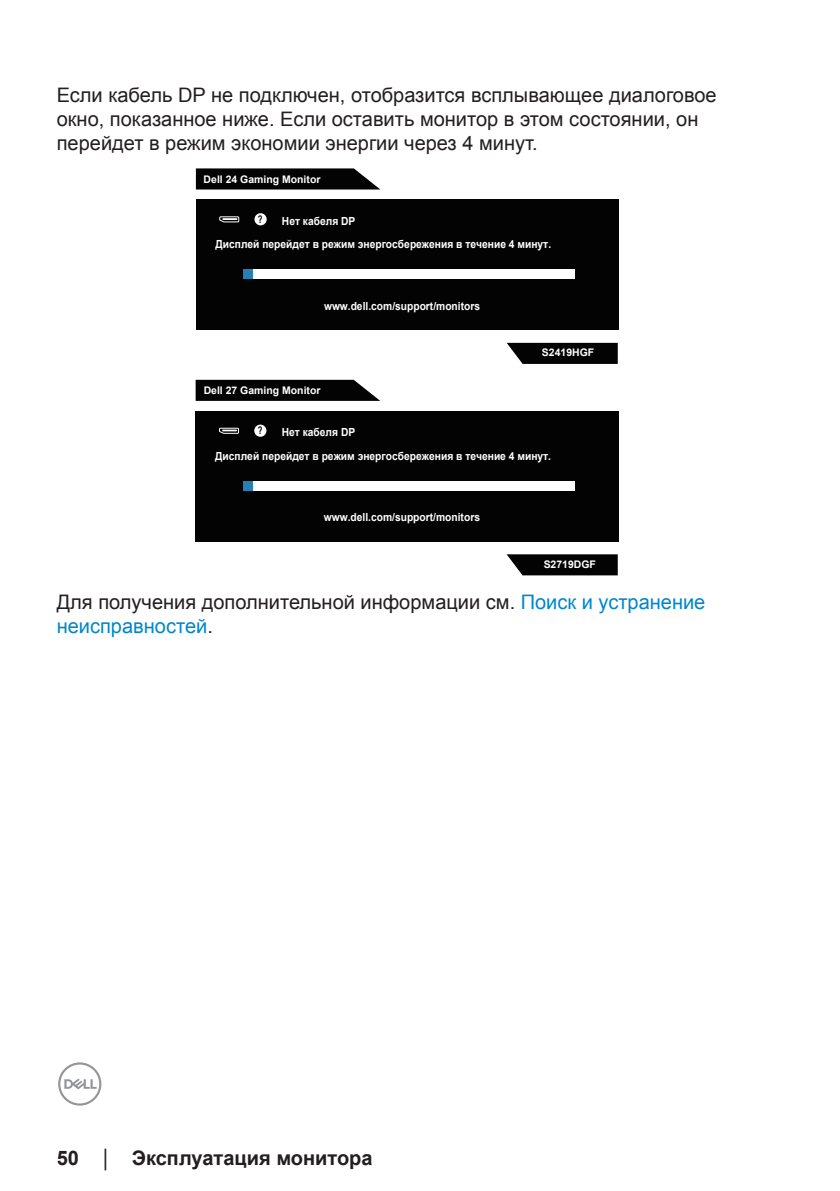
<style>
.page{position:relative;width:840px;height:1191px;background:#fff}
.page>*{position:absolute;margin:0;border:0;box-sizing:border-box;transform-origin:0 0}
.text{font:20px/24px "Arial";color:#231f20}
.t1{font:700 20px "Arial";color:#231f20}
.t2{font:700 11.2px/23.8px "Arial";color:#fff;scale:.92 1}
.t3{font:700 10.4px "Arial";color:#fff}
.t4{font:700 10.4px "Arial";color:#030303;scale:.73 1}
.s1{color:#0087cb}
.s2{font-family:"Times New Roman";font-weight:400;font-size:18px}
</style>
<div class="page">
<svg style="left:58px;top:1062px;width:43px;height:43px"></svg>
<div style="left:196px;top:199px;width:422px;height:131px;background:#030303"></div>
<svg style="left:196px;top:168px;width:184px;height:21px;background:#191919"></svg>
<svg style="left:507px;top:343px;width:110px;height:21px;background:#151515"></svg>
<div style="left:243px;top:270px;width:331px;height:9px;background:#fff"></div>
<div style="left:254px;top:213px;width:12px;height:12px;background:#fff;border-radius:50%"></div>
<div style="left:243px;top:270px;width:10px;height:9px;background:#2581b5"></div>
<svg style="left:219px;top:216px;width:20px;height:7px"></svg>
<div style="left:195px;top:411px;width:423px;height:131px;background:#030303"></div>
<svg style="left:195px;top:380px;width:185px;height:21px;background:#161616"></svg>
<svg style="left:506px;top:554px;width:111px;height:21px;background:#191919"></svg>
<div style="left:243px;top:481px;width:331px;height:9px;background:#fff"></div>
<div style="left:254px;top:424px;width:12px;height:13px;background:#fff;border-radius:50%"></div>
<div style="left:243px;top:481px;width:10px;height:9px;background:#2581b5"></div>
<svg style="left:219px;top:427px;width:20px;height:7px"></svg>
<p class="text" style="left:57px;top:83px;width:661px">Если кабель DP не подключен, отобразится всплывающее диалоговое окно, показанное ниже. Если оставить монитор в этом состоянии, он перейдет в режим экономии энергии через 4 минут.</p>
<p class="t3" style="left:203px;top:172px;width:118px">Dell 24 Gaming Monitor</p>
<p class="t4" style="left:258px;top:212px;width:8px">?</p>
<p class="t2" style="left:215px;top:209px;width:366px;text-indent:66px">Нет кабеля DP<br>Дисплей перейдет в режим энергосбережения в течение 4 минут.</p>
<p class="t2" style="left:324px;top:294px;width:171px">www.dell.com/support/monitors</p>
<p class="t3" style="left:203px;top:384px;width:118px">Dell 27 Gaming Monitor</p>
<p class="t3" style="left:541px;top:346px;width:54px">S2419HGF</p>
<p class="t4" style="left:257px;top:424px;width:8px">?</p>
<p class="t2" style="left:215px;top:420px;width:366px;text-indent:66px">Нет кабеля DP<br>Дисплей перейдет в режим энергосбережения в течение 4 минут.</p>
<p class="t2" style="left:323px;top:505px;width:171px">www.dell.com/support/monitors</p>
<p class="t3" style="left:543px;top:557px;width:54px">S2719DGF</p>
<p class="text" style="left:57px;top:590px;width:649px">Для получения дополнительной информации см. <span class="s1">Поиск и устранение неисправностей</span>.</p>
<p class="t1" style="left:57px;top:1145px;width:317px">50 <span class="s2">│</span> Эксплуатация монитора</p>
</div>
